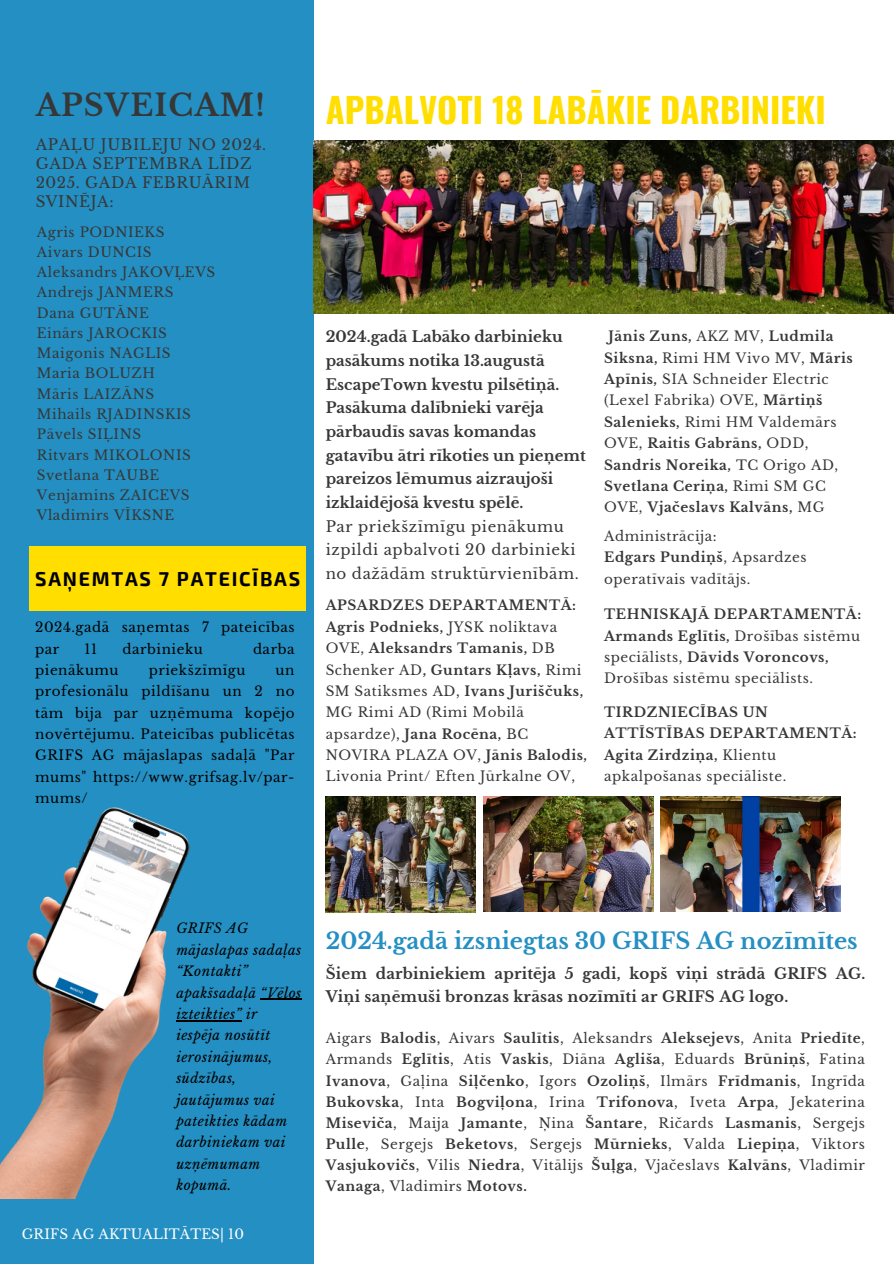
<style>
.page{position:relative;width:894px;height:1264px;background:#fff}
.page>*{position:absolute;margin:0;border:0;box-sizing:border-box;transform-origin:0 0}
.t1{font:700 34.5px "Oswald";color:#ffde00}
.t2{font:700 30px "Libre Baskerville";letter-spacing:.04em;color:#373737}
.t3{font:700 22.5px "Libre Baskerville";color:#248fc2}
.t4{font:700 19.65px "Exo 2";letter-spacing:.09em;color:#000}
.t5{font:700 15px/23.5px "Libre Baskerville";letter-spacing:.005em;color:#373737}
.t6{font:15px/19.2px "Libre Baskerville";letter-spacing:.04em;color:#373737}
.t7{font:13.5px/21px "Libre Baskerville";letter-spacing:.04em;color:#373737}
.t8{font:700 13.5px/21.5px "Libre Baskerville";letter-spacing:.04em;color:#373737}
.t9{font:13.5px/21.3px "Libre Baskerville";letter-spacing:.04em;color:#000}
.t10{font:italic 13.5px/21.3px "Libre Baskerville";letter-spacing:.03em;color:#000}
.t11{font:13.5px "Libre Baskerville";letter-spacing:.01em;color:#fff}
.s1{font-weight:700}
.s2{font-weight:400}
</style>
<div class="page">
<div style="left:0;top:0;width:313px;height:1263px;background:#248fc2"></div>
<div style="left:29px;top:546px;width:277px;height:64px;background:#ffde00"></div>
<img style="left:313px;top:140px;width:580px;height:174px">
<img style="left:325px;top:796px;width:150px;height:116px">
<img style="left:483px;top:796px;width:170px;height:115px">
<img style="left:660px;top:796px;width:180px;height:115px">
<hr style="left:260px;top:998px;width:42px;height:1px;background:#000">
<hr style="left:176px;top:1020px;width:66px;height:1px;background:#000">
<img style="left:0;top:807px;width:190px;height:391px">
<p class="t2" style="left:36px;top:87px;width:230px">APSVEICAM!</p>
<p class="t6" style="left:36px;top:135px;width:232px">APAĻU JUBILEJU NO 2024.<br>GADA SEPTEMBRA LĪDZ<br>2025. GADA FEBRUĀRIM<br>SVINĒJA:</p>
<p class="t7" style="left:37px;top:221px;width:129px">Agris PODNIEKS</p>
<p class="t7" style="left:37px;top:242px;width:116px">Aivars DUNCIS</p>
<p class="t7" style="left:37px;top:262px;width:180px">Aleksandrs JAKOVĻEVS</p>
<p class="t7" style="left:37px;top:282px;width:138px">Andrejs JANMERS</p>
<p class="t7" style="left:37px;top:302px;width:114px">Dana GUTĀNE</p>
<p class="t7" style="left:37px;top:323px;width:131px">Einārs JAROCKIS</p>
<p class="t7" style="left:37px;top:343px;width:135px">Maigonis NAGLIS</p>
<p class="t7" style="left:37px;top:363px;width:119px">Maria BOLUZH</p>
<p class="t7" style="left:37px;top:383px;width:119px">Māris LAIZĀNS</p>
<p class="t7" style="left:37px;top:404px;width:155px">Mihails RJADINSKIS</p>
<p class="t7" style="left:37px;top:424px;width:106px">Pāvels SIĻINS</p>
<p class="t7" style="left:37px;top:444px;width:155px">Ritvars MIKOLONIS</p>
<p class="t7" style="left:37px;top:464px;width:124px">Svetlana TAUBE</p>
<p class="t7" style="left:37px;top:485px;width:154px">Venjamins ZAICEVS</p>
<h4 class="t7" style="left:37px;top:505px;width:139px">Vladimirs VĪKSNE</h4>
<p class="t4" style="left:35px;top:565px;width:266px">SAŅEMTAS 7 PATEICĪBAS</p>
<p class="t9" style="left:35px;top:616px;width:261px">2024.gadā saņemtas 7 pateicības par</p>
<p class="t9" style="left:85px;top:638px;width:14px">11</p>
<p class="t9" style="left:122px;top:638px;width:82px">darbinieku</p>
<p class="t9" style="left:253px;top:638px;width:43px">darba</p>
<p class="t9" style="left:35px;top:659px;width:85px">pienākumu</p>
<p class="t9" style="left:149px;top:659px;width:98px">priekšzīmīgu</p>
<p class="t9" style="left:35px;top:659px;width:261px;text-align:justify;text-indent:240px">un profesionālu pildīšanu un 2 no tām bija par uzņēmuma kopējo novērtējumu. Pateicības publicētas GRIFS AG mājaslapas sadaļā "Par mums" https://www.grifsag.lv/par&shy;mums/</p>
<h5 class="t1" style="left:325px;top:82px;width:501px">APBALVOTI 18 LABĀKIE DARBINIEKI</h5>
<p class="t5" style="left:325px;top:325px;width:261px">2024.gadā Labāko darbinieku pasākums notika 13.augustā<br>EscapeTown kvestu pilsētiņā.<br>Pasākuma dalībnieki varēja pārbaudīs savas komandas gatavību ātri rīkoties un pieņemt pareizos lēmumus aizraujoši izklaidējošā kvestu spēlē.</p>
<h2 class="t6" style="left:325px;top:514px;width:254px;line-height:23.5px">Par priekšzīmīgu pienākumu izpildi apbalvoti 20 darbinieki no dažādām struktūrvienībām.</h2>
<h5 class="t8" style="left:325px;top:595px;width:252px">APSARDZES DEPARTAMENTĀ:</h5>
<p class="t7" style="left:325px;top:616px;width:263px"><span class="s1">Agris Podnieks,</span> JYSK noliktava<br>OVE, <span class="s1">Aleksandrs Tamanis,</span> DB<br>Schenker AD<span class="s1">, Guntars Kļavs,</span> Rimi<br>SM Satiksmes AD, <span class="s1">Ivans Juriščuks,<br></span>MG Rimi AD (Rimi Mobilā apsardze), <span class="s1">Jana Rocēna,</span> BC<br>NOVIRA PLAZA OV, <span class="s1">Jānis Balodis,</span></p>
<p class="t7" style="left:325px;top:766px;width:251px">Livonia Print/ Eften Jūrkalne OV,</p>
<p class="t8" style="left:604px;top:326px;width:250px;text-indent:4px">Jānis Zuns, <span class="s2">AKZ MV,</span> Ludmila<br>Siksna, <span class="s2">Rimi HM Vivo MV,</span> Māris</p>
<p class="t8" style="left:604px;top:368px;width:235px">Apīnis, <span class="s2">SIA Schneider Electric (Lexel Fabrika) OVE,</span> Mārtiņš<br>Salenieks, <span class="s2">Rimi HM Valdemārs<br>OVE,</span> Raitis Gabrāns, <span class="s2">ODD,<br></span>Sandris Noreika, <span class="s2">TC Origo AD,<br></span>Svetlana Ceriņa, <span class="s2">Rimi SM GC<br>OVE,</span> Vjačeslavs Kalvāns, <span class="s2">MG</span></p>
<p class="t7" style="left:604px;top:525px;width:114px">Administrācija:</p>
<p class="t7" style="left:604px;top:547px;width:204px;line-height:21.5px"><span class="s1">Edgars Pundiņš</span>, Apsardzes operatīvais vadītājs.</p>
<p class="t8" style="left:604px;top:604px;width:258px">TEHNISKAJĀ DEPARTAMENTĀ:</p>
<p class="t7" style="left:604px;top:625px;width:257px;line-height:21.5px"><span class="s1">Armands Eglītis,</span> Drošības sistēmu speciālists, <span class="s1">Dāvids Voroncovs,<br></span>Drošības sistēmu speciālists.</p>
<p class="t8" style="left:604px;top:701px;width:254px">TIRDZNIECĪBAS UN<br>ATTĪSTĪBAS DEPARTAMENTĀ:</p>
<p class="t7" style="left:604px;top:744px;width:184px;line-height:21.5px"><span class="s1">Agita Zirdziņa,</span> Klientu apkalpošanas speciāliste.</p>
<p class="t10" style="left:176px;top:918px;width:126px">GRIFS AG mājaslapas sadaļas “Kontakti” apakšsadaļā “Vēlos izteikties” ir iespēja nosūtīt ierosinājumus, sūdzības, jautājumus vai pateikties kādam darbiniekam vai uzņēmumam kopumā.</p>
<h1 class="t11" style="left:22px;top:1226px;width:224px">GRIFS AG AKTUALITĀTES| 10</h1>
<p class="t3" style="left:325px;top:927px;width:533px">2024.gadā izsniegtas 30 GRIFS AG nozīmītes</p>
<p class="t5" style="left:325px;top:962px;width:541px;line-height:23px">Šiem darbiniekiem apritēja 5 gadi, kopš viņi strādā GRIFS AG.<br>Viņi saņēmuši bronzas krāsas nozīmīti ar GRIFS AG logo.</p>
<p class="t7" style="left:325px;top:1028px;width:540px;text-align:justify">Aigars <span class="s1">Balodis</span>, Aivars <span class="s1">Saulītis</span>, Aleksandrs <span class="s1">Aleksejevs</span>, Anita <span class="s1">Priedīte</span>, Armands <span class="s1">Eglītis</span>, Atis <span class="s1">Vaskis</span>, Diāna <span class="s1">Agliša</span>, Eduards <span class="s1">Brūniņš</span>, Fatina <span class="s1">Ivanova</span>, Gaļina <span class="s1">Siļčenko</span>, Igors <span class="s1">Ozoliņš</span>, Ilmārs <span class="s1">Frīdmanis</span>, Ingrīda <span class="s1">Bukovska</span>, Inta <span class="s1">Bogviļona</span>, Irina <span class="s1">Trifonova</span>, Iveta <span class="s1">Arpa</span>, Jekaterina <span class="s1">Miseviča</span>, Maija <span class="s1">Jamante</span>, Ņina <span class="s1">Šantare</span>, Ričards <span class="s1">Lasmanis</span>, Sergejs <span class="s1">Pulle</span>, Sergejs <span class="s1">Beketovs</span>, Sergejs <span class="s1">Mūrnieks</span>, Valda <span class="s1">Liepiņa</span>, Viktors <span class="s1">Vasjukovičs</span>, Vilis <span class="s1">Niedra</span>, Vitālijs <span class="s1">Šuļga</span>, Vjačeslavs <span class="s1">Kalvāns</span>, Vladimir <span class="s1">Vanaga</span>, Vladimirs <span class="s1">Motovs.</span></p>
</div>
